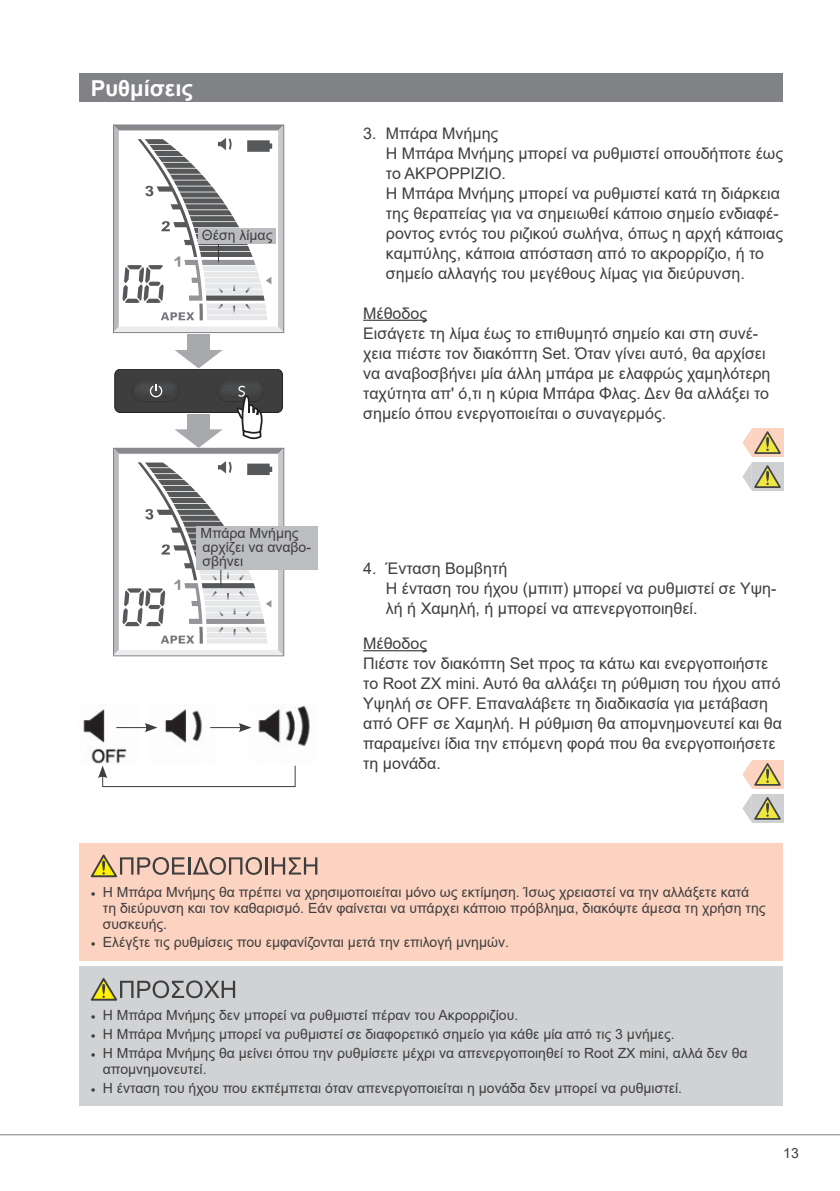
<style>
.page{position:relative;width:840px;height:1191px;background:#fff}
.page>*{position:absolute;margin:0;border:0;box-sizing:border-box;transform-origin:0 0}
.t1{font:700 22px "Arial";color:#fff}
.t2{font:16px/20px "Arial";color:#3e3e3f}
.t3{font:14px/16px "Arial";color:#3e3e3f}
</style>
<div class="page">
<hr style="left:0;top:1134px;width:839px;height:1px;background:#808285">
<div style="left:79px;top:74px;width:703px;height:28px;background:#808285"></div>
<img style="left:83px;top:706px;width:227px;height:58px">
<svg style="left:98px;top:765px;width:198px;height:22px"></svg>
<hr style="left:116px;top:727px;width:32px;height:1px;background:#3e3e3f">
<svg style="left:145px;top:723px;width:12px;height:9px"></svg>
<hr style="left:210px;top:727px;width:32px;height:1px;background:#3e3e3f">
<svg style="left:238px;top:723px;width:13px;height:9px"></svg>
<div style="left:187px;top:335px;width:23px;height:18px;background:#a8a9ad"></div>
<svg style="left:175px;top:350px;width:48px;height:18px"></svg>
<div style="left:115px;top:369px;width:167px;height:43px;background:#3e3e3f;border-radius:6px"></div>
<div style="left:115px;top:369px;width:167px;height:44px;border:1px solid #231f20;border-radius:6px"></div>
<svg style="left:113px;top:380px;width:170px;height:275px"></svg>
<div style="left:751px;top:428px;width:31px;height:29px;background:#fcd2c0"></div>
<div style="left:751px;top:462px;width:31px;height:29px;background:#cfd0d2"></div>
<svg style="left:742px;top:428px;width:38px;height:63px"></svg>
<div style="left:751px;top:760px;width:31px;height:28px;background:#fcd2c0"></div>
<svg style="left:742px;top:760px;width:38px;height:28px"></svg>
<div style="left:751px;top:794px;width:31px;height:28px;background:#cfd0d2"></div>
<svg style="left:742px;top:794px;width:38px;height:28px"></svg>
<div style="left:79px;top:966px;width:703px;height:140px;background:#d1d2d4"></div>
<svg style="left:91px;top:978px;width:144px;height:22px"></svg>
<div style="left:79px;top:843px;width:703px;height:117px;background:#fcd2c0"></div>
<svg style="left:91px;top:854px;width:226px;height:23px"></svg>
<svg style="left:113px;top:125px;width:170px;height:207px"></svg>
<hr style="left:220px;top:555px;width:1px;height:31px;background:#3e3e3f">
<hr style="left:363px;top:320px;width:64px;height:1px;background:#3e3e3f">
<hr style="left:363px;top:650px;width:64px;height:1px;background:#3e3e3f">
<div style="left:196px;top:526px;width:121px;height:44px;background:#bcbdc0"></div>
<div style="left:198px;top:228px;width:78px;height:16px;background:#bcbdc0"></div>
<h1 class="t1" style="left:91px;top:73px;width:104px">Ρυθμίσεις</h1>
<p class="t3" style="left:202px;top:227px;width:72px">Θέση λίμας</p>
<p class="t3" style="left:200px;top:526px;width:112px;line-height:14px">Μπάρα Μνήμης αρχίζει να αναβο&shy;σβήνει</p>
<p class="t2" style="left:386px;top:123px;width:398px;text-indent:-23px">3. Μπάρα Μνήμης<br>Η Μπάρα Μνήμης μπορεί να ρυθμιστεί οπουδήποτε έως το ΑΚΡΟΡΡΙΖΙΟ.<br>Η Μπάρα Μνήμης μπορεί να ρυθμιστεί κατά τη διάρκεια της θεραπείας για να σημειωθεί κάποιο σημείο ενδιαφέ&shy;ροντος εντός του ριζικού σωλήνα, όπως η αρχή κάποιας καμπύλης, κάποια απόσταση από το ακρορρίζιο, ή το σημείο αλλαγής του μεγέθους λίμας για διεύρυνση.</p>
<p class="t2" style="left:363px;top:303px;width:408px">Μέθοδος<br>Εισάγετε τη λίμα έως το επιθυμητό σημείο και στη συνέ&shy;χεια πιέστε τον διακόπτη Set. Όταν γίνει αυτό, θα αρχίσει να αναβοσβήνει μία άλλη μπάρα με ελαφρώς χαμηλότερη ταχύτητα απ' ό,τι η κύρια Μπάρα Φλας. Δεν θα αλλάξει το σημείο όπου ενεργοποιείται ο συναγερμός.</p>
<p class="t2" style="left:386px;top:558px;width:391px;text-indent:-23px">4. Ένταση Βομβητή<br>Η ένταση του ήχου (μπιπ) μπορεί να ρυθμιστεί σε Υψη&shy;λή ή Χαμηλή, ή μπορεί να απενεργοποιηθεί.</p>
<p class="t2" style="left:363px;top:633px;width:420px">Μέθοδος<br>Πιέστε τον διακόπτη Set προς τα κάτω και ενεργοποιήστε το Root ZX mini. Αυτό θα αλλάξει τη ρύθμιση του ήχου από Υψηλή σε OFF. Επαναλάβετε τη διαδικασία για μετάβαση από OFF σε Χαμηλή. Η ρύθμιση θα απομνημονευτεί και θα παραμείνει ίδια την επόμενη φορά που θα ενεργοποιήσετε τη μονάδα.</p>
<p class="t3" style="left:103px;top:883px;width:664px;text-indent:-12px">• Η Μπάρα Μνήμης θα πρέπει να χρησιμοποιείται μόνο ως εκτίμηση. Ίσως χρειαστεί να την αλλάξετε κατά τη διεύρυνση και τον καθαρισμό. Εάν φαίνεται να υπάρχει κάποιο πρόβλημα, διακόψτε άμεσα τη χρήση της συσκευής.</p>
<p class="t3" style="left:91px;top:934px;width:419px">• Ελέγξτε τις ρυθμίσεις που εμφανίζονται μετά την επιλογή μνημών.</p>
<p class="t3" style="left:91px;top:1007px;width:429px">• Η Μπάρα Μνήμης δεν μπορεί να ρυθμιστεί πέραν του Ακρορριζίου.</p>
<p class="t3" style="left:91px;top:1026px;width:585px">• Η Μπάρα Μνήμης μπορεί να ρυθμιστεί σε διαφορετικό σημείο για κάθε μία από τις 3 μνήμες.</p>
<p class="t3" style="left:103px;top:1044px;width:646px;text-indent:-12px">• Η Μπάρα Μνήμης θα μείνει όπου την ρυθμίσετε μέχρι να απενεργοποιηθεί το Root ZX mini, αλλά δεν θα απομνημονευτεί.</p>
<p class="t3" style="left:91px;top:1079px;width:592px">• Η ένταση του ήχου που εκπέμπεται όταν απενεργοποιείται η μονάδα δεν μπορεί να ρυθμιστεί.</p>
<p class="t3" style="left:782px;top:1144px;width:17px">13</p>
</div>
